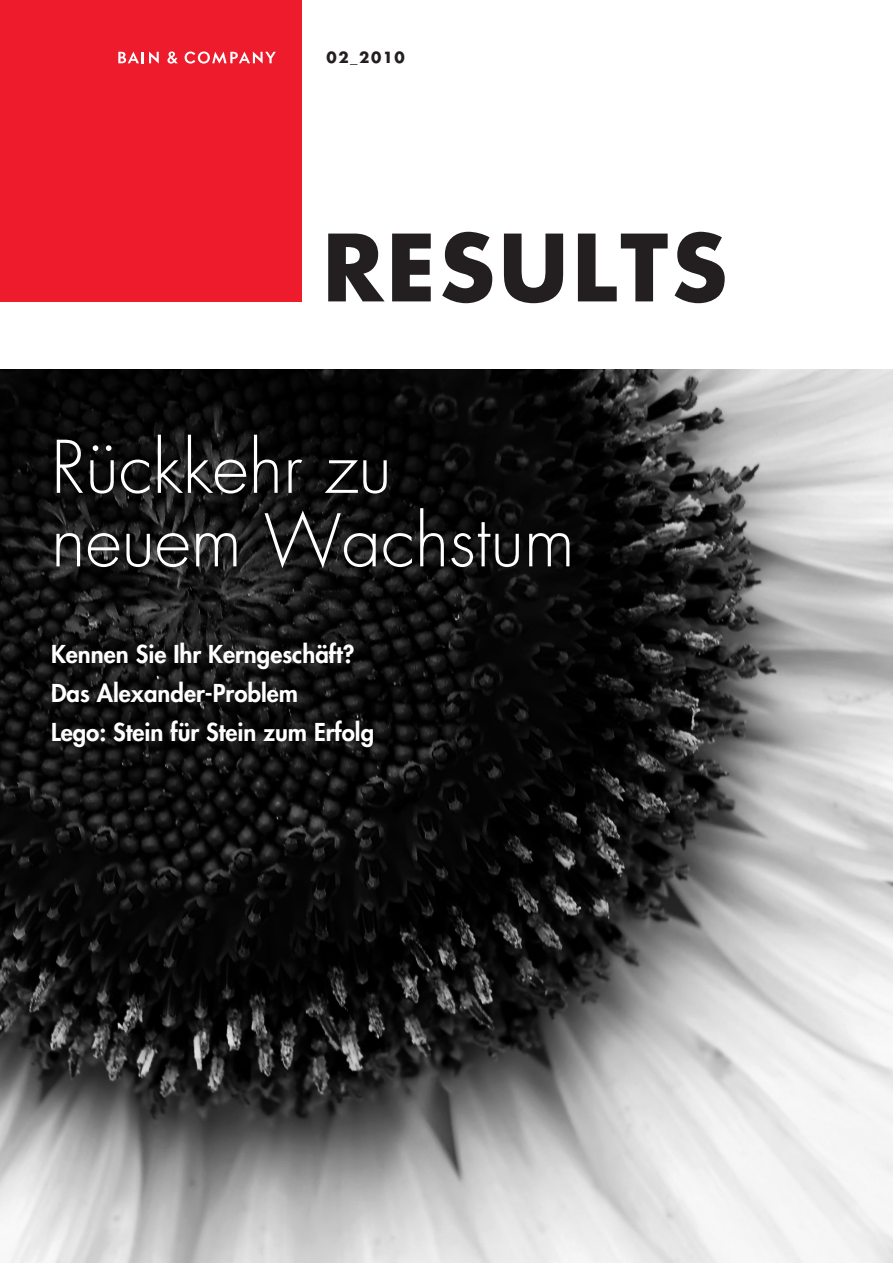
<style>
.page{position:relative;width:893px;height:1263px;background:#fff}
.page>*{position:absolute;margin:0;border:0;box-sizing:border-box;transform-origin:0 0}
.t1{font:700 90px "Futura";letter-spacing:.04em;color:#231f20}
.t2{font:300 70.5px "Futura";color:#fff}
.t3{font:300 37.5px "Futura";color:#fff}
.t4{font:800 24px "Futura";color:#fff}
.t5{font:700 15px "Futura";letter-spacing:.1em;color:#231f20}
</style>
<div class="page">
<div style="left:0;top:0;width:302px;height:302px;background:#ee1b2c"></div>
<svg style="left:118px;top:52px;width:41px;height:12px"></svg>
<svg style="left:167px;top:51px;width:11px;height:13px"></svg>
<svg style="left:185px;top:51px;width:91px;height:13px"></svg>
<img style="left:0;top:370px;width:893px;height:893px">
<p class="t5" style="left:327px;top:48px;width:80px">02_2010</p>
<p class="t1" style="left:322px;top:208px;width:406px">RESULTS</p>
<p class="t2" style="left:51px;top:424px;width:342px">Rückkehr zu</p>
<p class="t2" style="left:51px;top:498px;width:525px">neuem Wachstum</p>
<p class="t3" style="left:51px;top:445px;width:323px">Neue Unternehmens-</p>
<p class="t3" style="left:51px;top:532px;width:183px">veränderten</p>
<p class="t4" style="left:51px;top:638px;width:305px">Kennen Sie Ihr Kerngeschäft?</p>
<p class="t4" style="left:51px;top:677px;width:249px">Das Alexander-Problem</p>
<p class="t4" style="left:51px;top:716px;width:325px">Lego: Stein für Stein zum Erfolg</p>
</div>
